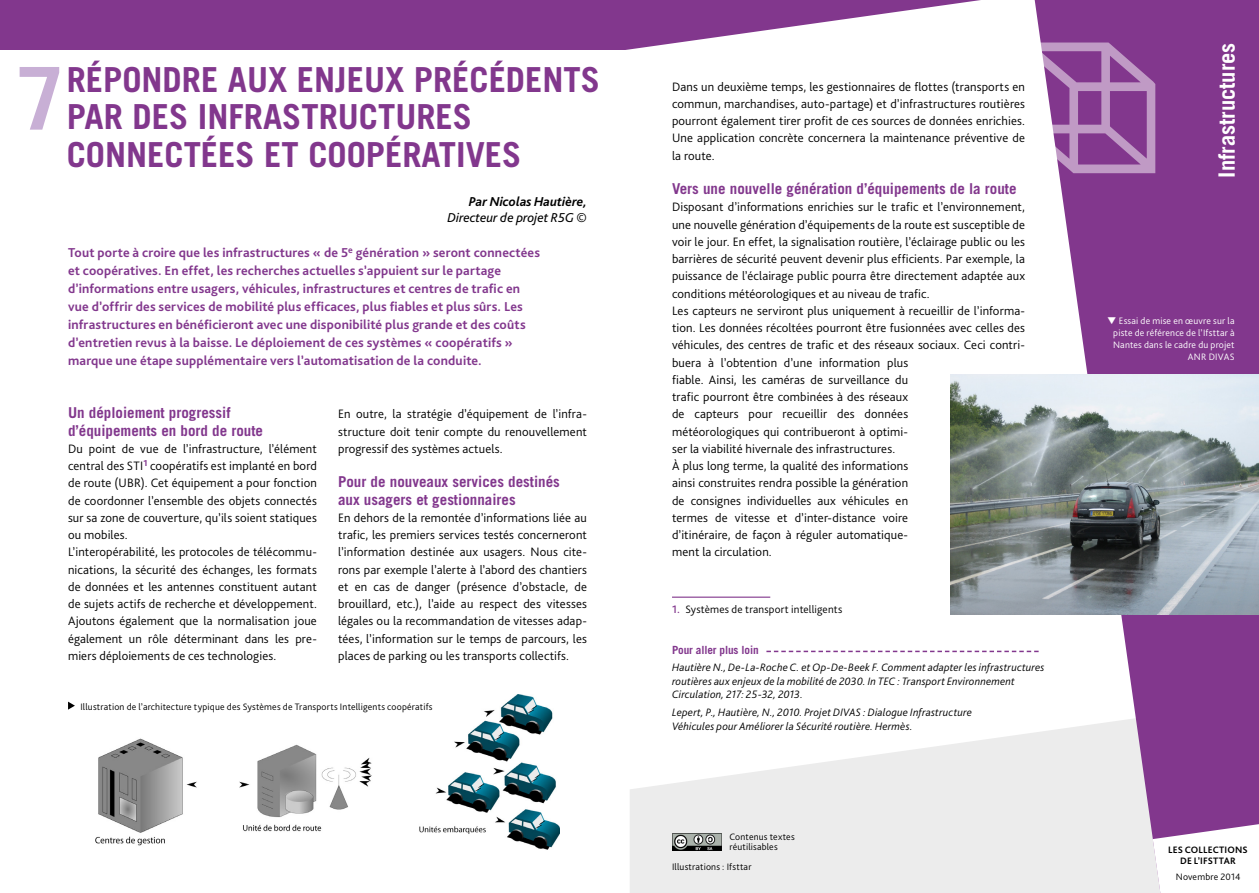
<style>
.page{position:relative;width:1259px;height:893px;background:#fff}
.page>*{position:absolute;margin:0;border:0;box-sizing:border-box;transform-origin:0 0}
.t1{font:700 86.85px "Trade Gothic LT Std";color:#c8afd5}
.t2{font:700 34.5px/37.5px "Trade Gothic LT Std";color:#82378d}
.t3{font:700 22.5px "Trade Gothic LT Std";color:#fff}
.t4{font:700 15px/17.2px "Trade Gothic LT Std";color:#82378d}
.t5{font:700 13.5px/18px "Bliss Pro";letter-spacing:.01em;color:#82378d}
.t6{font:italic 13.5px "Bliss Pro";color:#000}
.t7{font:italic 700 13.5px "Bliss Pro";color:#000}
.t8{font:300 12.75px/17.2px "Bliss Pro";letter-spacing:.01em;color:#000;text-align:justify}
.t9{font:italic 300 11.25px/13.5px "Bliss Pro";letter-spacing:.015em;color:#000}
.t10{font:300 11.25px "Bliss Pro";letter-spacing:.015em;color:#000}
.t11{font:700 11.25px "Trade Gothic LT Std";letter-spacing:-.01em;color:#82378d}
.t12{font:300 9.75px/10.5px "Bliss Pro";letter-spacing:.02em;color:#000}
.t13{font:300 9.75px/12px "Bliss Pro";letter-spacing:.02em;color:#fff;text-align:right}
.t14{font:700 9.75px/11.2px "Bliss Pro";letter-spacing:.015em;color:#000;text-align:center}
.s1{font-weight:500;color:#82378d}
</style>
<div class="page">
<svg style="left:630px;top:733px;width:403px;height:160px;fill:#ececec"></svg>
<svg style="left:1033px;top:0;width:226px;height:893px;fill:#82378d"></svg>
<svg style="left:0;top:0;width:1064px;height:50px;fill:#82378d"></svg>
<img style="left:672px;top:833px;width:49px;height:17px">
<svg style="left:1152px;top:821px;width:107px;height:72px"></svg>
<svg style="left:1023px;top:43px;width:132px;height:130px"></svg>
<div style="left:1205px;top:0;width:54px;height:190px;background:#82378d"></div>
<img style="left:95px;top:694px;width:464px;height:156px">
<svg style="left:766px;top:651px;width:272px;height:1px"></svg>
<img style="left:950px;top:374px;width:309px;height:241px">
<svg style="left:68px;top:702px;width:7px;height:8px"></svg>
<hr style="left:672px;top:597px;width:98px;height:1px;background:#82378d">
<h1 class="t1" style="left:17px;top:45px;width:50px">7</h1>
<h2 class="t2" style="left:67px;top:60px;width:535px">RÉPONDRE AUX ENJEUX PRÉCÉDENTS<br>PAR DES INFRASTRUCTURES<br>CONNECTÉES ET COOPÉRATIVES</h2>
<p class="t7" style="left:469px;top:193px;width:120px">Par Nicolas Hautière,</p>
<p class="t6" style="left:447px;top:210px;width:141px">Directeur de projet R5G ©</p>
<p class="t5" style="left:68px;top:244px;width:473px">Tout porte à croire que les infrastructures « de 5<sup>e</sup> génération » seront connectées et coopératives. En effet, les recherches actuelles s’appuient sur le partage d’informations entre usagers, véhicules, infrastructures et centres de trafic en vue d’offrir des services de mobilité plus efficaces, plus fiables et plus sûrs. Les infrastructures en bénéficieront avec une disponibilité plus grande et des coûts d’entretien revus à la baisse. Le déploiement de ces systèmes « coopératifs » marque une étape supplémentaire vers l’automatisation de la conduite.</p>
<p class="t4" style="left:68px;top:404px;width:197px">Un déploiement progressif d’équipements en bord de route</p>
<p class="t8" style="left:68px;top:440px;width:250px;text-align:left">Du point de vue de l’infrastructure, l’élément central des STI<sup>1</sup> coopératifs est implanté en bord de route (UBR). Cet équipement a pour fonction de coordonner l’ensemble des objets connectés sur sa zone de couverture, qu’ils soient statiques ou mobiles.<br>L’interopérabilité, les protocoles de télécommu&shy;nications, la sécurité des échanges, les formats de données et les antennes constituent autant de sujets actifs de recherche et développement.<br>Ajoutons également que la normalisation joue également un rôle déterminant dans les pre&shy;miers déploiements de ces technologies.</p>
<p class="t8" style="left:338px;top:405px;width:250px">En outre, la stratégie d’équipement de l’infra&shy;structure doit tenir compte du renouvellement progressif des systèmes actuels.</p>
<p class="t4" style="left:338px;top:473px;width:223px">Pour de nouveaux services destinés aux usagers et gestionnaires</p>
<p class="t8" style="left:338px;top:509px;width:250px">En dehors de la remontée d’informations liée au trafic, les premiers services testés concerneront l’information destinée aux usagers. Nous cite&shy;rons par exemple l’alerte à l’abord des chantiers et en cas de danger (présence d’obstacle, de brouillard, etc.), l’aide au respect des vitesses légales ou la recommandation de vitesses adap&shy;tées, l’information sur le temps de parcours, les places de parking ou les transports collectifs.</p>
<p class="t12" style="left:80px;top:701px;width:354px">Illustration de l’architecture typique des Systèmes de Transports Intelligents coopératifs</p>
<p class="t8" style="left:672px;top:77px;width:354px">Dans un deuxième temps, les gestionnaires de flottes (transports en commun, marchandises, auto-partage) et d’infrastructures routières pourront également tirer profit de ces sources de données enrichies.<br>Une application concrète concernera la maintenance préventive de la route.</p>
<p class="t4" style="left:672px;top:180px;width:346px">Vers une nouvelle génération d’équipements de la route</p>
<p class="t8" style="left:672px;top:198px;width:354px;text-align:left">Disposant d’informations enrichies sur le trafic et l’environnement, une nouvelle génération d’équipements de la route est susceptible de voir le jour. En effet, la signalisation routière, l’éclairage public ou les barrières de sécurité peuvent devenir plus efficients. Par exemple, la puissance de l’éclairage public pourra être directement adaptée aux conditions météorologiques et au niveau de trafic.<br>Les capteurs ne serviront plus uniquement à recueillir de l’informa&shy;tion. Les données récoltées pourront être fusionnées avec celles des véhicules, des centres de trafic et des réseaux sociaux. Ceci contri&shy;buera à l’obtention d’une information plus<br>fiable. Ainsi, les caméras de surveillance du<br>trafic pourront être combinées à des réseaux<br>de capteurs pour recueillir des données<br>météorologiques qui contribueront à optimi-<br>ser la viabilité hivernale des infrastructures.<br>À plus long terme, la qualité des informations<br>ainsi construites rendra possible la génération<br>de consignes individuelles aux véhicules en<br>termes de vitesse et d’inter-distance voire<br>d’itinéraire, de façon à réguler automatique-<br>ment la circulation.</p>
<p class="t10" style="left:672px;top:602px;width:172px"><span class="s1">1.</span> Systèmes de transport intelligents</p>
<p class="t11" style="left:672px;top:643px;width:88px">Pour aller plus loin</p>
<p class="t9" style="left:672px;top:660px;width:374px">Hautière N., De-La-Roche C. et Op-De-Beek F. Comment adapter les infrastructures routières aux enjeux de la mobilité de 2030. In TEC : Transport Environnement<br>Circulation, 217: 25-32, 2013.</p>
<p class="t9" style="left:672px;top:705px;width:301px">Lepert, P., Hautière, N., 2010. Projet DIVAS : Dialogue Infrastructure<br>Véhicules pour Améliorer la Sécurité routière. Hermès.</p>
<p class="t12" style="left:729px;top:831px;width:67px">Contenus textes réutilisables</p>
<p class="t12" style="left:672px;top:861px;width:81px">Illustrations : Ifsttar</p>
<h3 class="t3" style="left:1213px;top:177px;width:136px;rotate:-90deg">Infrastructures</h3>
<p class="t13" style="left:1107px;top:315px;width:129px">▼ Essai de mise en œuvre sur la piste de référence de l’Ifsttar à<br>Nantes dans le cadre du projet<br>ANR DIVAS</p>
<p class="t14" style="left:1168px;top:844px;width:81px">LES COLLECTIONS<br>DE L’IFSTTAR</p>
<p class="t12" style="left:1175px;top:871px;width:66px">Novembre 2014</p>
</div>
